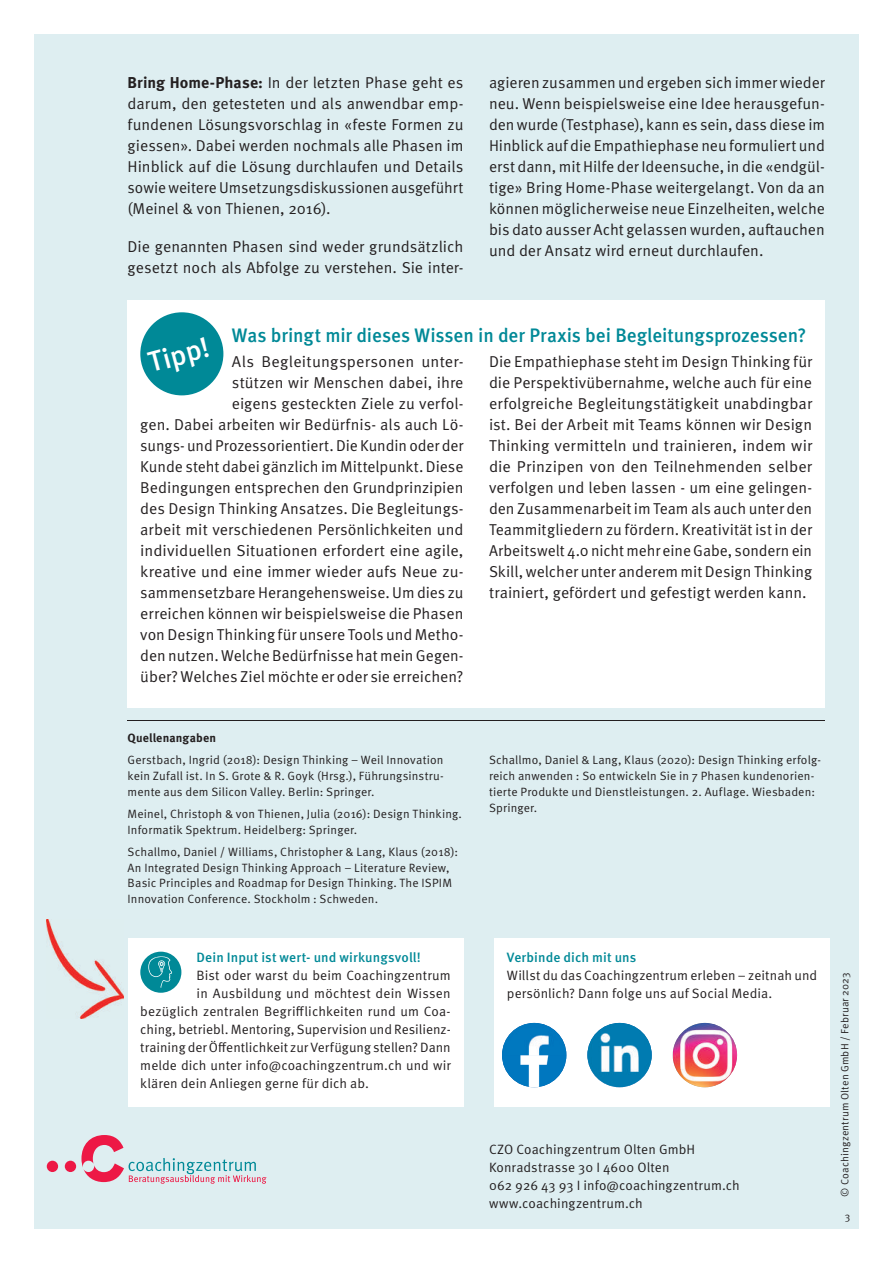
<style>
.page{position:relative;width:893px;height:1263px;background:#fff}
.page>*{position:absolute;margin:0;border:0;box-sizing:border-box;transform-origin:0 0}
.t1{font:500 28.5px "Meta Pro";color:#fff}
.t2{font:500 19.5px "Meta Pro";letter-spacing:-.005em;color:#008997}
.t3{font:15.75px/21px "Meta Pro Norm";color:#231f20;text-align:justify}
.t4{font:13.5px/18px "Meta Pro Norm";letter-spacing:.005em;color:#231f20}
.t5{font:500 13.5px "Meta Pro";letter-spacing:.005em;color:#008997}
.t6{font:12px/15.8px "Meta Pro Norm";letter-spacing:.01em;color:#231f20}
.t7{font:700 12px "Meta Pro";letter-spacing:.01em;color:#231f20}
.t8{font:10.5px "Meta Pro Norm";letter-spacing:.015em;color:#231f20}
.s1{font-family:"Meta Pro";font-weight:700}
</style>
<div class="page">
<div style="left:34px;top:34px;width:825px;height:1195px;background:#deeef1"></div>
<div style="left:47px;top:1161px;width:11px;height:11px;background:#ed1845;border-radius:50%"></div>
<div style="left:65px;top:1161px;width:11px;height:11px;background:#ed1845;border-radius:50%"></div>
<svg style="left:81px;top:1135px;width:185px;height:49px"></svg>
<div style="left:128px;top:939px;width:335px;height:168px;background:#fff"></div>
<div style="left:140px;top:952px;width:41px;height:41px;background:#008997;border-radius:50%"></div>
<svg style="left:148px;top:955px;width:24px;height:33px"></svg>
<div style="left:494px;top:939px;width:336px;height:168px;background:#fff"></div>
<img style="left:502px;top:1023px;width:64px;height:64px">
<img style="left:587px;top:1023px;width:65px;height:64px;border-radius:32px">
<img style="left:673px;top:1023px;width:64px;height:64px;border-radius:50%">
<svg style="left:694px;top:1023px;width:11px;height:2px"></svg>
<div style="left:128px;top:300px;width:697px;height:407px;background:#fff"></div>
<div style="left:140px;top:312px;width:83px;height:83px;background:#008997;border-radius:50%"></div>
<hr style="left:128px;top:720px;width:697px;height:1px;background:#231f20">
<img style="left:47px;top:919px;width:77px;height:99px">
<p class="t3" style="left:128px;top:71px;width:337px"><span class="s1">Bring Home-Phase:</span> In der letzten Phase geht es darum, den getesteten und als anwendbar emp&shy;fundenen Lösungsvorschlag in «feste Formen zu giessen». Dabei werden nochmals alle Phasen im Hinblick auf die Lösung durchlaufen und Details sowie weitere Umsetzungsdiskussionen ausgeführt (Meinel &amp; von Thienen, 2016).</p>
<p class="t3" style="left:128px;top:235px;width:337px">Die genannten Phasen sind weder grundsätzlich gesetzt noch als Abfolge zu verstehen. Sie inter-</p>
<p class="t3" style="left:489px;top:71px;width:337px">agieren zusammen und ergeben sich immer wieder neu. Wenn beispielsweise eine Idee herausgefun&shy;den wurde (Testphase), kann es sein, dass diese im Hinblick auf die Empathiephase neu formuliert und erst dann, mit Hilfe der Ideensuche, in die «endgül&shy;tige» Bring Home-Phase weitergelangt. Von da an können möglicherweise neue Einzelheiten, welche bis dato ausser Acht gelassen wurden, auftauchen und der Ansatz wird erneut durchlaufen.</p>
<p class="t2" style="left:232px;top:320px;width:576px">Was bringt mir dieses Wissen in der Praxis bei Begleitungsprozessen?</p>
<p class="t3" style="left:140px;top:350px;width:325px;text-align:right">Als Begleitungspersonen unter-<br>stützen wir Menschen dabei, ihre<br>eigens gesteckten Ziele zu verfol-<br>gen. Dabei arbeiten wir Bedürfnis- als auch Lö&shy;sungs- und Prozessorientiert. Die Kundin oder der Kunde steht dabei gänzlich im Mittelpunkt. Diese Bedingungen entsprechen den Grundprinzipien des Design Thinking Ansatzes. Die Begleitungs&shy;arbeit mit verschiedenen Persönlichkeiten und individuellen Situationen erfordert eine agile, kreative und eine immer wieder aufs Neue zu&shy;sammensetzbare Herangehensweise. Um dies zu erreichen können wir beispielsweise die Phasen von Design Thinking für unsere Tools und Metho&shy;den nutzen. Welche Bedürfnisse hat mein Gegen&shy;über? Welches Ziel möchte er oder sie erreichen?</p>
<p class="t3" style="left:489px;top:350px;width:325px">Die Empathiephase steht im Design Thinking für die Perspektivübernahme, welche auch für eine erfolgreiche Begleitungstätigkeit unabdingbar ist. Bei der Arbeit mit Teams können wir Design Thinking vermitteln und trainieren, indem wir die Prinzipen von den Teilnehmenden selber verfolgen und leben lassen - um eine gelingen&shy;den Zusammenarbeit im Team als auch unter den Teammitgliedern zu fördern. Kreativität ist in der Arbeitswelt 4.0 nicht mehr eine Gabe, sondern ein Skill, welcher unter anderem mit Design Thinking trainiert, gefördert und gefestigt werden kann.</p>
<h1 class="t1" style="left:143px;top:341px;width:64px;rotate:-15deg">Tipp!</h1>
<p class="t7" style="left:128px;top:729px;width:90px">Quellenangaben</p>
<p class="t6" style="left:128px;top:752px;width:318px;text-align:justify">Gerstbach, Ingrid (2018): Design Thinking – Weil Innovation kein Zufall ist. In S. Grote &amp; R. Goyk (Hrsg.), Führungsinstru&shy;mente aus dem Silicon Valley. Berlin: Springer.</p>
<p class="t6" style="left:128px;top:805px;width:336px">Meinel, Christoph &amp; von Thienen, Julia (2016): Design Thinking.<br>Informatik Spektrum. Heidelberg: Springer.</p>
<p class="t6" style="left:128px;top:843px;width:332px">Schallmo, Daniel / Williams, Christopher &amp; Lang, Klaus (2018):<br>An Integrated Design Thinking Approach – Literature Review, Basic Principles and Roadmap for Design Thinking. The ISPIM Innovation Conference. Stockholm : Schweden.</p>
<p class="t5" style="left:197px;top:947px;width:226px">Dein Input ist wert- und wirkungsvoll!</p>
<p class="t4" style="left:197px;top:965px;width:256px">Bist oder warst du beim Coachingzentrum</p>
<p class="t4" style="left:197px;top:983px;width:256px">in Ausbildung und möchtest dein Wissen</p>
<p class="t4" style="left:140px;top:1001px;width:312px">bezüglich zentralen Begrifflichkeiten rund um Coa-</p>
<p class="t4" style="left:140px;top:1019px;width:312px">ching, betriebl. Mentoring, Supervision und Resilienz-</p>
<p class="t4" style="left:140px;top:1037px;width:312px">training der Öffentlichkeit zur Verfügung stellen? Dann</p>
<p class="t4" style="left:140px;top:1055px;width:312px">melde dich unter info@coachingzentrum.ch und wir</p>
<p class="t4" style="left:140px;top:1073px;width:230px">klären dein Anliegen gerne für dich ab.</p>
<p class="t6" style="left:489px;top:751px;width:334px">Schallmo, Daniel &amp; Lang, Klaus (2020): Design Thinking erfolg&shy;reich anwenden : So entwickeln Sie in 7 Phasen kundenorien&shy;tierte Produkte und Dienstleistungen. 2. Auflage. Wiesbaden:<br>Springer.</p>
<p class="t5" style="left:507px;top:947px;width:131px">Verbinde dich mit uns</p>
<p class="t4" style="left:507px;top:965px;width:312px">Willst du das Coachingzentrum erleben – zeitnah und persönlich? Dann folge uns auf Social Media.</p>
<p class="t4" style="left:489px;top:1139px;width:252px">CZO Coachingzentrum Olten GmbH<br>Konradstrasse 30 I 4600 Olten<br>062 926 43 93 I info@coachingzentrum.ch www.coachingzentrum.ch</p>
<p class="t8" style="left:837px;top:1196px;width:226px;rotate:-90deg">© Coachingzentrum Olten GmbH / Februar 2023</p>
<p class="t8" style="left:845px;top:1208px;width:7px">3</p>
</div>
